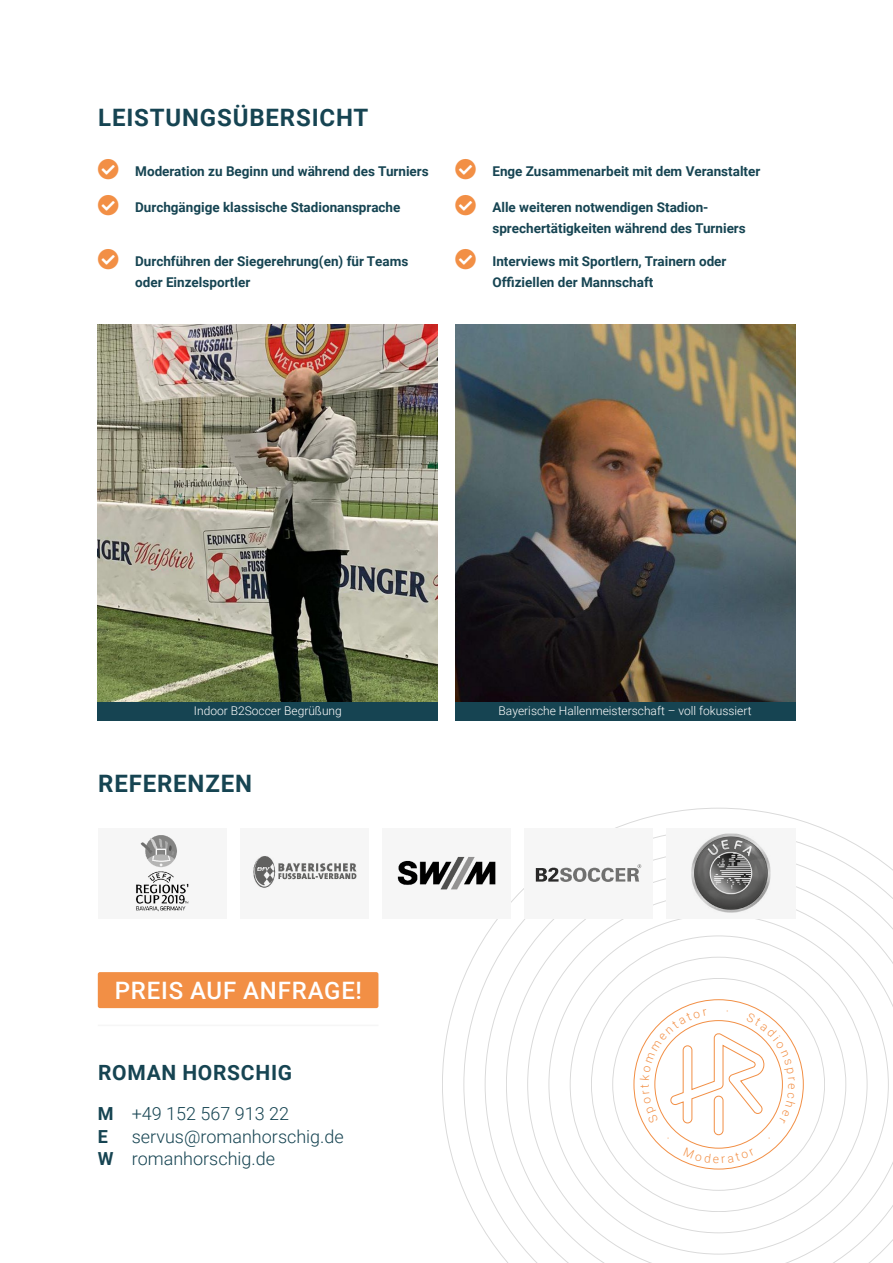
<style>
.page{position:relative;width:893px;height:1263px;background:#fff}
.page>*{position:absolute;margin:0;border:0;box-sizing:border-box;transform-origin:0 0}
.t1{font:700 24px "Roboto";letter-spacing:.035em;color:#164452}
.t2{font:500 24px "Roboto";letter-spacing:.035em;color:#fff}
.t3{font:700 21px "Roboto";letter-spacing:.035em;color:#164452}
.t4{font:300 18px/22.5px "Roboto";color:#164452}
.t5{font:700 13.5px/21px "Roboto";color:#164452}
.t6{font:300 12px "Roboto";color:#fff}
.s1{color:#f28f45}
.s2{font-weight:700}
</style>
<div class="page">
<svg style="left:442px;top:808px;width:451px;height:455px"></svg>
<div style="left:98px;top:972px;width:280px;height:36px;background:#f28f45;border-radius:2px"></div>
<div style="left:98px;top:828px;width:128px;height:90px;background:#f6f6f6"></div>
<img style="left:136px;top:835px;width:53px;height:77px">
<img style="left:252px;top:855px;width:105px;height:35px">
<div style="left:382px;top:828px;width:129px;height:90px;background:#f6f6f6"></div>
<img style="left:397px;top:856px;width:99px;height:34px">
<img style="left:524px;top:828px;width:129px;height:90px">
<img style="left:667px;top:828px;width:128px;height:90px">
<img style="left:98px;top:324px;width:340px;height:378px">
<img style="left:455px;top:324px;width:340px;height:378px">
<hr style="left:98px;top:1025px;width:280px;height:1px;background:#f6f6f6">
<div style="left:98px;top:702px;width:340px;height:18px;background:#164452"></div>
<div style="left:455px;top:702px;width:340px;height:18px;background:#164452"></div>
<svg style="left:640px;top:1009px;width:155px;height:154px"></svg>
<h1 class="t1" style="left:98px;top:101px;width:272px">LEISTUNGSÜBERSICHT</h1>
<p class="t5" style="left:98px;top:160px;width:332px"><span class="s1">★</span> Moderation zu Beginn und während des Turniers</p>
<p class="t5" style="left:455px;top:160px;width:307px"><span class="s1">★</span> Enge Zusammenarbeit mit dem Veranstalter</p>
<p class="t5" style="left:98px;top:196px;width:304px"><span class="s1">★</span> Durchgängige klassische Stadionansprache</p>
<p class="t5" style="left:492px;top:196px;width:255px;text-indent:-37px"><span class="s1">★</span> Alle weiteren notwendigen Stadion&shy;sprechertätigkeiten während des Turniers</p>
<p class="t5" style="left:135px;top:250px;width:275px;text-indent:-37px"><span class="s1">★</span> Durchführen der Siegerehrung(en) für Teams oder Einzelsportler</p>
<p class="t5" style="left:492px;top:250px;width:236px;text-indent:-37px"><span class="s1">★</span> Interviews mit Sportlern, Trainern oder<br>Offiziellen der Mannschaft</p>
<p class="t6" style="left:194px;top:702px;width:149px">Indoor B2Soccer Begrüßung</p>
<p class="t6" style="left:499px;top:702px;width:254px">Bayerische Hallenmeisterschaft – voll fokussiert</p>
<h1 class="t1" style="left:98px;top:767px;width:155px">REFERENZEN</h1>
<h1 class="t2" style="left:115px;top:974px;width:249px">PREIS AUF ANFRAGE!</h1>
<h2 class="t3" style="left:98px;top:1058px;width:195px">ROMAN HORSCHIG</h2>
<h3 class="t4" style="left:98px;top:1102px;width:193px"><span class="s2">M</span> +49 152 567 913 22<br><span class="s2">E</span></h3>
<h3 class="t4" style="left:98px;top:1124px;width:248px;text-indent:34px">servus@romanhorschig.de<br><span class="s2">W</span> romanhorschig.de</h3>
</div>
